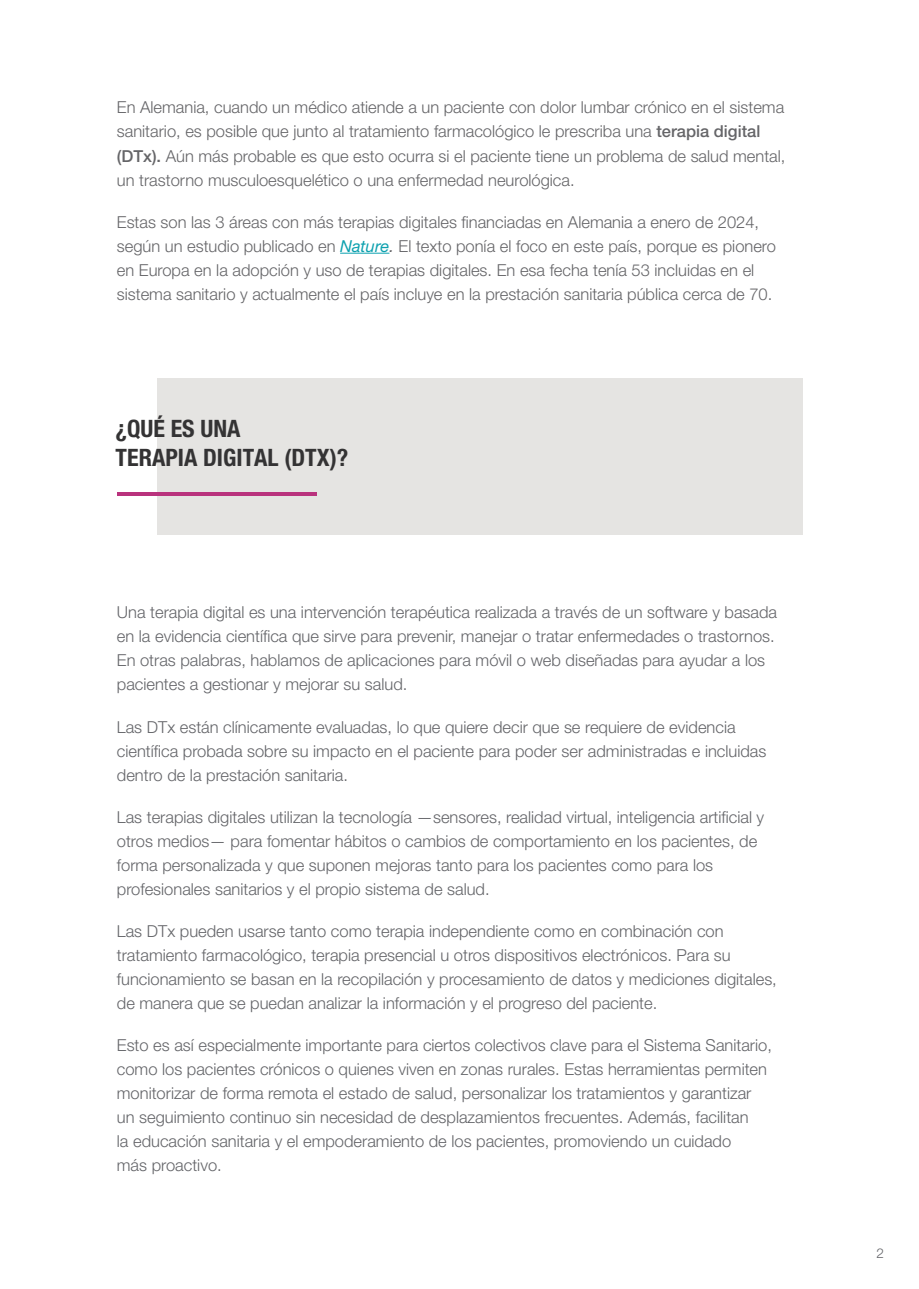
<style>
.page{position:relative;width:919px;height:1289px;background:#fff}
.page>*{position:absolute;margin:0;border:0;box-sizing:border-box;transform-origin:0 0}
.t1{font:700 condensed 24px/28.8px "Helvetica Neue LT Std";color:#343334}
.t2{font:300 16.5px/24px "Helvetica Neue LT Std";color:#646569}
.t3{font:300 16.5px/24px "Helvetica Neue LT Std";color:#656568}
.t4{font:300 13.5px "Helvetica Neue LT Std";color:#646569}
.s1{font-weight:500}
.s2{font-weight:400;font-style:italic;color:#0da1af}
.s3{font-weight:400;font-style:italic}
</style>
<div class="page">
<hr style="left:340px;top:253px;width:49px;height:1px;background:#0da1af">
<div style="left:157px;top:379px;width:645px;height:156px;background:#e5e4e2"></div>
<hr style="left:117px;top:492px;width:199px;height:4px;background:#b9327d">
<p class="t3" style="left:117px;top:97px;width:670px">En Alemania, cuando un médico atiende a un paciente con dolor lumbar crónico en el sistema sanitario, es posible que junto al tratamiento farmacológico le prescriba una <span class="s1">terapia digital (DTx).</span> Aún más probable es que esto ocurra si el paciente tiene un problema de salud mental, un trastorno musculoesquelético o una enfermedad neurológica.</p>
<p class="t3" style="left:117px;top:211px;width:660px">Estas son las 3 áreas con más terapias digitales financiadas en Alemania a enero de 2024, según un estudio publicado en <span class="s2">Nature</span><span class="s3">.</span> El texto ponía el foco en este país, porque es pionero en Europa en la adopción y uso de terapias digitales. En esa fecha tenía 53 incluidas en el sistema sanitario y actualmente el país incluye en la prestación sanitaria pública cerca de 70.</p>
<h1 class="t1" style="left:116px;top:414px;width:234px">¿QUÉ ES UNA<br>TERAPIA DIGITAL (DTX)?</h1>
<p class="t2" style="left:117px;top:602px;width:661px">Una terapia digital es una intervención terapéutica realizada a través de un software y basada en la evidencia científica que sirve para prevenir, manejar o tratar enfermedades o trastornos.<br>En otras palabras, hablamos de aplicaciones para móvil o web diseñadas para ayudar a los pacientes a gestionar y mejorar su salud.</p>
<p class="t2" style="left:117px;top:716px;width:651px">Las DTx están clínicamente evaluadas, lo que quiere decir que se requiere de evidencia científica probada sobre su impacto en el paciente para poder ser administradas e incluidas dentro de la prestación sanitaria.</p>
<p class="t2" style="left:117px;top:806px;width:649px">Las terapias digitales utilizan la tecnología —sensores, realidad virtual, inteligencia artificial y otros medios— para fomentar hábitos o cambios de comportamiento en los pacientes, de forma personalizada y que suponen mejoras tanto para los pacientes como para los profesionales sanitarios y el propio sistema de salud.</p>
<p class="t2" style="left:117px;top:920px;width:661px">Las DTx pueden usarse tanto como terapia independiente como en combinación con tratamiento farmacológico, terapia presencial u otros dispositivos electrónicos. Para su funcionamiento se basan en la recopilación y procesamiento de datos y mediciones digitales, de manera que se puedan analizar la información y el progreso del paciente.</p>
<p class="t2" style="left:117px;top:1034px;width:656px">Esto es así especialmente importante para ciertos colectivos clave para el Sistema Sanitario, como los pacientes crónicos o quienes viven en zonas rurales. Estas herramientas permiten monitorizar de forma remota el estado de salud, personalizar los tratamientos y garantizar un seguimiento continuo sin necesidad de desplazamientos frecuentes. Además, facilitan<br>la educación sanitaria y el empoderamiento de los pacientes, promoviendo un cuidado<br>más proactivo.</p>
<p class="t4" style="left:876px;top:1248px;width:9px">2</p>
</div>
